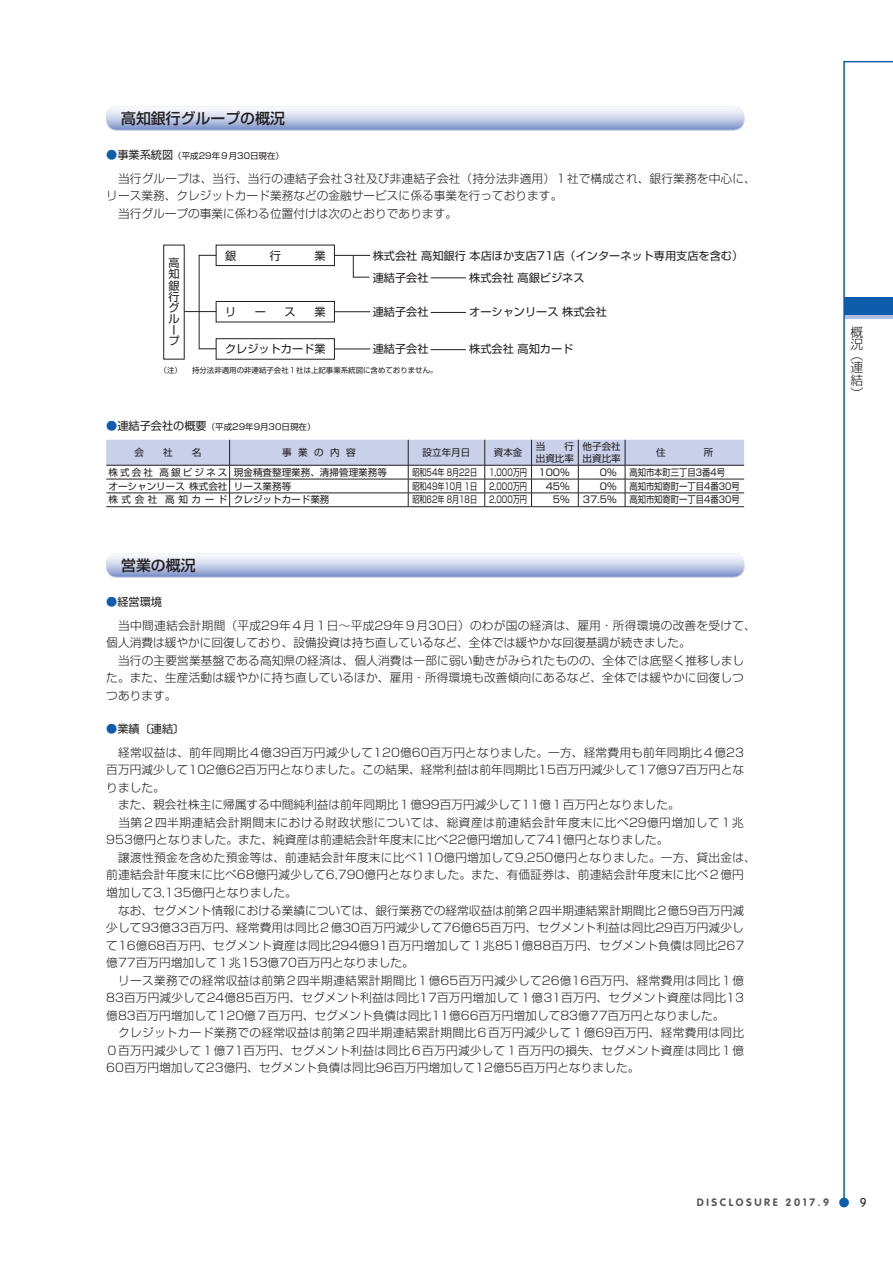
<style>
.page{position:relative;width:893px;height:1263px;background:#fff}
.page>*{position:absolute;margin:0;border:0;box-sizing:border-box;transform-origin:0 0}
.t1{font:500 14.85px "Shin Go Pr 5";color:#231f20}
.t2{font:300 12.75px/12.8px "Shin Go Pr 5";color:#231f20}
.t3{font:300 12.75px "VAG Rounded Std";color:#231f20}
.t4{font:300 11.7px/17.5px "Shin Go Pr 5";letter-spacing:.01em;color:#231f20}
.t5{font:11.1px/11.1px "Shin Go Pr 5";color:#231f20}
.t6{font:700 10.65px "VAG Rounded Std";letter-spacing:.24em;color:#57585a}
.t7{font:9.6px/11.7px "Shin Go Pr 5";color:#231f20}
.t8{font:9.6px "Shin Go Pr 5";color:#231f20;scale:.87 1}
.t9{font:9.6px "Shin Go Pr 5";color:#231f20;scale:.74 1}
.t10{font:9.6px "Shin Go Pr 5";color:#231f20;scale:.75 1}
.t11{font:8.55px "Shin Go Pr 5";color:#231f20}
.t12{font:7.5px "Shin Go Pr 5";color:#231f20}
.s1{font-size:11.1px;color:#0d5dac}
.s2{font-size:11.1px}
.s3{color:#0d5dac}
</style>
<div class="page">
<svg style="left:106px;top:107px;width:638px;height:23px;background:#c7d0e8"></svg>
<div style="left:106px;top:106px;width:638px;height:24px;border:1px solid #b2bddf;border-radius:11px"></div>
<svg style="left:106px;top:554px;width:638px;height:23px;background:#c7d0e8"></svg>
<div style="left:106px;top:553px;width:638px;height:24px;border:1px solid #b2bddf;border-radius:11px"></div>
<hr style="left:106px;top:506px;width:124px;height:1px;background:#231f20">
<hr style="left:230px;top:506px;width:178px;height:1px;background:#231f20">
<hr style="left:408px;top:506px;width:77px;height:1px;background:#231f20">
<hr style="left:485px;top:506px;width:46px;height:1px;background:#231f20">
<hr style="left:625px;top:506px;width:119px;height:1px;background:#231f20">
<svg style="left:106px;top:440px;width:638px;height:66px"></svg>
<hr style="left:531px;top:506px;width:47px;height:1px;background:#231f20">
<hr style="left:578px;top:506px;width:47px;height:1px;background:#231f20">
<div style="left:163px;top:245px;width:22px;height:114px;border:1px solid #231f20"></div>
<div style="left:216px;top:245px;width:119px;height:21px;border:1px solid #231f20"></div>
<div style="left:216px;top:338px;width:119px;height:22px;border:1px solid #231f20"></div>
<hr style="left:334px;top:255px;width:36px;height:1px;background:#231f20">
<hr style="left:335px;top:349px;width:35px;height:1px;background:#231f20">
<hr style="left:431px;top:278px;width:35px;height:1px;background:#231f20">
<hr style="left:431px;top:349px;width:35px;height:1px;background:#231f20">
<svg style="left:198px;top:255px;width:19px;height:95px"></svg>
<svg style="left:353px;top:255px;width:17px;height:23px"></svg>
<div style="left:216px;top:301px;width:119px;height:21px;border:1px solid #231f20"></div>
<hr style="left:335px;top:311px;width:35px;height:1px;background:#231f20">
<hr style="left:431px;top:312px;width:35px;height:1px;background:#231f20">
<hr style="left:184px;top:311px;width:32px;height:1px;background:#231f20">
<div style="left:839px;top:1198px;width:10px;height:9px;background:#0d5dac;border-radius:50%"></div>
<svg style="left:843px;top:60px;width:50px;height:1145px"></svg>
<p class="t1" style="left:121px;top:106px;width:165px">高知銀行グループの概況</p>
<p class="t11" style="left:106px;top:149px;width:179px"><span class="s1">●</span><span class="s2">事業系統図</span>（平成29年９月30日現在）</p>
<p class="t4" style="left:106px;top:169px;width:651px">　当行グループは、当行、当行の連結子会社３社及び非連結子会社（持分法非適用）１社で構成され、銀行業務を中心に、リース業務、クレジットカード業務などの金融サービスに係る事業を行っております。<br>　当行グループの事業に係わる位置付けは次のとおりであります。</p>
<p class="t5" style="left:168px;top:256px;width:12px">高知銀行グループ</p>
<p class="t5" style="left:225px;top:249px;width:13px">銀</p>
<p class="t5" style="left:270px;top:249px;width:13px">行</p>
<p class="t5" style="left:314px;top:249px;width:13px">業</p>
<p class="t5" style="left:373px;top:244px;width:372px;line-height:21.8px">株式会社 高知銀行 本店ほか支店71店（インターネット専用支店を含む）連結子会社</p>
<p class="t5" style="left:469px;top:271px;width:117px">株式会社 高銀ビジネス</p>
<p class="t5" style="left:225px;top:305px;width:13px">リ</p>
<p class="t5" style="left:255px;top:305px;width:13px">ー</p>
<p class="t5" style="left:285px;top:305px;width:13px">ス</p>
<p class="t5" style="left:314px;top:305px;width:13px">業</p>
<p class="t5" style="left:373px;top:305px;width:57px">連結子会社</p>
<p class="t5" style="left:469px;top:305px;width:139px">オーシャンリース 株式会社</p>
<p class="t5" style="left:225px;top:342px;width:102px">クレジットカード業</p>
<p class="t5" style="left:373px;top:342px;width:57px">連結子会社</p>
<p class="t5" style="left:469px;top:342px;width:106px">株式会社 高知カード</p>
<p class="t12" style="left:160px;top:364px;width:24px">（注）</p>
<p class="t12" style="left:192px;top:364px;width:247px">持分法非適用の非連結子会社１社は上記事業系統図に含めておりません。</p>
<p class="t11" style="left:106px;top:420px;width:211px"><span class="s1">●</span><span class="s2">連結子会社の概要</span>（平成29年9月30日現在）</p>
<p class="t7" style="left:282px;top:446px;width:75px">事 業 の 内 容</p>
<p class="t7" style="left:423px;top:446px;width:49px">設立年月日</p>
<p class="t7" style="left:494px;top:446px;width:30px">資本金</p>
<p class="t7" style="left:536px;top:440px;width:40px">当　　行出資比率</p>
<p class="t7" style="left:583px;top:440px;width:40px">他子会社出資比率</p>
<p class="t7" style="left:108px;top:465px;width:280px">株式会社 高銀ビジネス 現金精査整理業務、清掃管理業務等</p>
<p class="t9" style="left:412px;top:464px;width:89px">昭和54年 8月22日</p>
<p class="t10" style="left:489px;top:464px;width:109px">1,000万円 100%</p>
<p class="t7" style="left:600px;top:465px;width:18px">0%</p>
<p class="t8" style="left:629px;top:464px;width:112px">高知市本町三丁目3番4号</p>
<p class="t7" style="left:108px;top:479px;width:184px">オーシャンリース 株式会社 リース業務等</p>
<p class="t9" style="left:412px;top:478px;width:89px">昭和49年10月 1日</p>
<p class="t10" style="left:489px;top:478px;width:52px">2,000万円</p>
<p class="t7" style="left:546px;top:479px;width:26px">45%</p>
<p class="t7" style="left:600px;top:479px;width:18px">0%</p>
<p class="t8" style="left:629px;top:478px;width:129px">高知市知寄町一丁目4番30号</p>
<p class="t7" style="left:108px;top:493px;width:223px">株式会社 高知カード クレジットカード業務</p>
<p class="t9" style="left:412px;top:492px;width:89px">昭和62年 8月18日</p>
<p class="t10" style="left:489px;top:492px;width:52px">2,000万円</p>
<p class="t7" style="left:553px;top:493px;width:18px">5%</p>
<p class="t7" style="left:583px;top:493px;width:35px">37.5%</p>
<p class="t8" style="left:629px;top:492px;width:129px">高知市知寄町一丁目4番30号</p>
<p class="t1" style="left:121px;top:553px;width:76px">営業の概況</p>
<p class="t5" style="left:106px;top:595px;width:57px"><span class="s3">●</span>経営環境</p>
<p class="t4" style="left:106px;top:615px;width:651px">　当中間連結会計期間（平成29年４月１日～平成29年９月30日）のわが国の経済は、雇用・所得環境の改善を受けて、個人消費は緩やかに回復しており、設備投資は持ち直しているなど、全体では緩やかな回復基調が続きました。<br>　当行の主要営業基盤である高知県の経済は、個人消費は一部に弱い動きがみられたものの、全体では底堅く推移しました。また、生産活動は緩やかに持ち直しているほか、雇用・所得環境も改善傾向にあるなど、全体では緩やかに回復しつつあります。</p>
<p class="t5" style="left:106px;top:722px;width:80px"><span class="s3">●</span>業績〔連結〕</p>
<p class="t4" style="left:106px;top:742px;width:651px">　経常収益は、前年同期比４億39百万円減少して120億60百万円となりました。一方、経常費用も前年同期比４億23百万円減少して102億62百万円となりました。この結果、経常利益は前年同期比15百万円減少して17億97百万円となりました。<br>　また、親会社株主に帰属する中間純利益は前年同期比１億99百万円減少して11億１百万円となりました。<br>　当第２四半期連結会計期間末における財政状態については、総資産は前連結会計年度末に比べ29億円増加して１兆953億円となりました。また、純資産は前連結会計年度末に比べ22億円増加して741億円となりました。<br>　譲渡性預金を含めた預金等は、前連結会計年度末に比べ110億円増加して9,250億円となりました。一方、貸出金は、前連結会計年度末に比べ68億円減少して6,790億円となりました。また、有価証券は、前連結会計年度末に比べ２億円増加して3,135億円となりました。<br>　なお、セグメント情報における業績については、銀行業務での経常収益は前第２四半期連結累計期間比２億59百万円減少して93億33百万円、経常費用は同比２億30百万円減少して76億65百万円、セグメント利益は同比29百万円減少して16億68百万円、セグメント資産は同比294億91百万円増加して１兆851億88百万円、セグメント負債は同比267億77百万円増加して１兆153億70百万円となりました。<br>　リース業務での経常収益は前第２四半期連結累計期間比１億65百万円減少して26億16百万円、経常費用は同比１億83百万円減少して24億85百万円、セグメント利益は同比17百万円増加して１億31百万円、セグメント資産は同比13億83百万円増加して120億７百万円、セグメント負債は同比11億66百万円増加して83億77百万円となりました。<br>　クレジットカード業務での経常収益は前第２四半期連結累計期間比６百万円減少して１億69百万円、経常費用は同比０百万円減少して１億71百万円、セグメント利益は同比６百万円減少して１百万円の損失、セグメント資産は同比１億60百万円増加して23億円、セグメント負債は同比96百万円増加して12億55百万円となりました。</p>
<p class="t2" style="left:850px;top:324px;width:14px">概況</p>
<p class="t2" style="left:850px;top:347px;width:14px;text-align:justify">（連結）</p>
<p class="t6" style="left:697px;top:1196px;width:134px">DISCLOSURE 2017.9</p>
<p class="t3" style="left:860px;top:1195px;width:8px">9</p>
</div>
